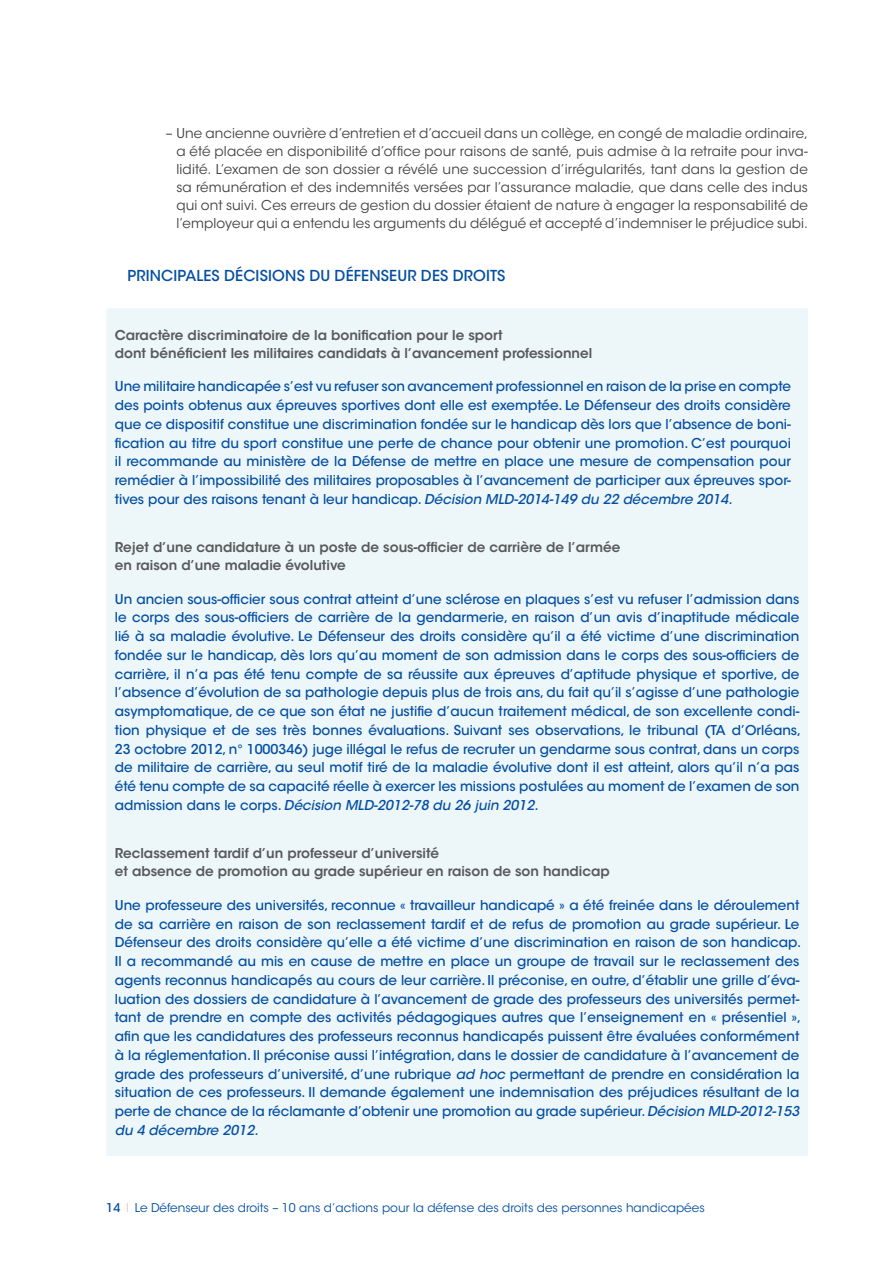
<style>
.page{position:relative;width:893px;height:1263px;background:#fff}
.page>*{position:absolute;margin:0;border:0;box-sizing:border-box;transform-origin:0 0}
.t1{font:500 15px "ITC Avant Garde Std";letter-spacing:.01em;color:#034ea2}
.t2{font:500 13.5px/18.8px "ITC Avant Garde Std";color:#034ea2}
.t3{font:13.5px/18px "ITC Avant Garde Std";letter-spacing:.01em;color:#414142;text-align:justify}
.t4{font:600 13.5px/18px "ITC Avant Garde Std";color:#58595b}
.t5{font:12px "ITC Avant Garde Std";color:#034ea2}
.s1{font-style:italic}
.s2{font-weight:500}
.s3{font-weight:200;color:#f37153}
</style>
<div class="page">
<div style="left:106px;top:308px;width:702px;height:848px;background:#edf7fa"></div>
<p class="t3" style="left:176px;top:124px;width:633px;text-indent:-11px">– Une ancienne ouvrière d’entretien et d’accueil dans un collège, en congé de maladie ordinaire, a été placée en disponibilité d’office pour raisons de santé, puis admise à la retraite pour inva&shy;lidité. L’examen de son dossier a révélé une succession d’irrégularités, tant dans la gestion de sa rémunération et des indemnités versées par l’assurance maladie, que dans celle des indus qui ont suivi. Ces erreurs de gestion du dossier étaient de nature à engager la responsabilité de l’employeur qui a entendu les arguments du délégué et accepté d’indemniser le préjudice subi.</p>
<p class="t1" style="left:128px;top:266px;width:379px">PRINCIPALES DÉCISIONS DU DÉFENSEUR DES DROITS</p>
<p class="t4" style="left:115px;top:326px;width:479px">Caractère discriminatoire de la bonification pour le sport<br>dont bénéficient les militaires candidats à l’avancement professionnel</p>
<p class="t2" style="left:115px;top:377px;width:678px;text-align:justify">Une militaire handicapée s’est vu refuser son avancement professionnel en raison de la prise en compte des points obtenus aux épreuves sportives dont elle est exemptée. Le Défenseur des droits considère que ce dispositif constitue une discrimination fondée sur le handicap dès lors que l’absence de boni&shy;fication au titre du sport constitue une perte de chance pour obtenir une promotion. C’est pourquoi il recommande au ministère de la Défense de mettre en place une mesure de compensation pour remédier à l’impossibilité des militaires proposables à l’avancement de participer aux épreuves spor&shy;tives pour des raisons tenant à leur handicap. <span class="s1">Décision MLD-2014-149 du 22 décembre 2014.</span></p>
<p class="t4" style="left:115px;top:538px;width:507px">Rejet d’une candidature à un poste de sous-officier de carrière de l’armée en raison d’une maladie évolutive</p>
<p class="t2" style="left:115px;top:589px;width:688px">Un ancien sous-officier sous contrat atteint d’une sclérose en plaques s’est vu refuser l’admission dans le corps des sous-officiers de carrière de la gendarmerie, en raison d’un avis d’inaptitude médicale lié à sa maladie évolutive. Le Défenseur des droits considère qu’il a été victime d’une discrimination fondée sur le handicap, dès lors qu’au moment de son admission dans le corps des sous-officiers de carrière, il n’a pas été tenu compte de sa réussite aux épreuves d’aptitude physique et sportive, de l’absence d’évolution de sa pathologie depuis plus de trois ans, du fait qu’il s’agisse d’une pathologie asymptomatique, de ce que son état ne justifie d’aucun traitement médical, de son excellente condi&shy;tion physique et de ses très bonnes évaluations. Suivant ses observations, le tribunal (TA d’Orléans, 23 octobre 2012, n° 1000346) juge illégal le refus de recruter un gendarme sous contrat, dans un corps de militaire de carrière, au seul motif tiré de la maladie évolutive dont il est atteint, alors qu’il n’a pas été tenu compte de sa capacité réelle à exercer les missions postulées au moment de l’examen de son admission dans le corps. <span class="s1">Décision MLD-2012-78 du 26 juin 2012.</span></p>
<p class="t4" style="left:115px;top:844px;width:497px">Reclassement tardif d’un professeur d’université<br>et absence de promotion au grade supérieur en raison de son handicap</p>
<p class="t2" style="left:115px;top:896px;width:688px">Une professeure des universités, reconnue « travailleur handicapé » a été freinée dans le déroulement de sa carrière en raison de son reclassement tardif et de refus de promotion au grade supérieur. Le Défenseur des droits considère qu’elle a été victime d’une discrimination en raison de son handicap.<br>Il a recommandé au mis en cause de mettre en place un groupe de travail sur le reclassement des agents reconnus handicapés au cours de leur carrière. Il préconise, en outre, d’établir une grille d’éva&shy;luation des dossiers de candidature à l’avancement de grade des professeurs des universités permet&shy;tant de prendre en compte des activités pédagogiques autres que l’enseignement en « présentiel », afin que les candidatures des professeurs reconnus handicapés puissent être évaluées conformément à la réglementation. Il préconise aussi l’intégration, dans le dossier de candidature à l’avancement de grade des professeurs d’université, d’une rubrique <span class="s1">ad hoc</span> permettant de prendre en considération la situation de ces professeurs. Il demande également une indemnisation des préjudices résultant de la perte de chance de la réclamante d’obtenir une promotion au grade supérieur. <span class="s1">Décision MLD-2012-153 du 4 décembre 2012.</span></p>
<p class="t5" style="left:106px;top:1201px;width:600px"><span class="s2">14</span> <span class="s3">I</span> Le Défenseur des droits – 10 ans d’actions pour la défense des droits des personnes handicapées</p>
</div>
